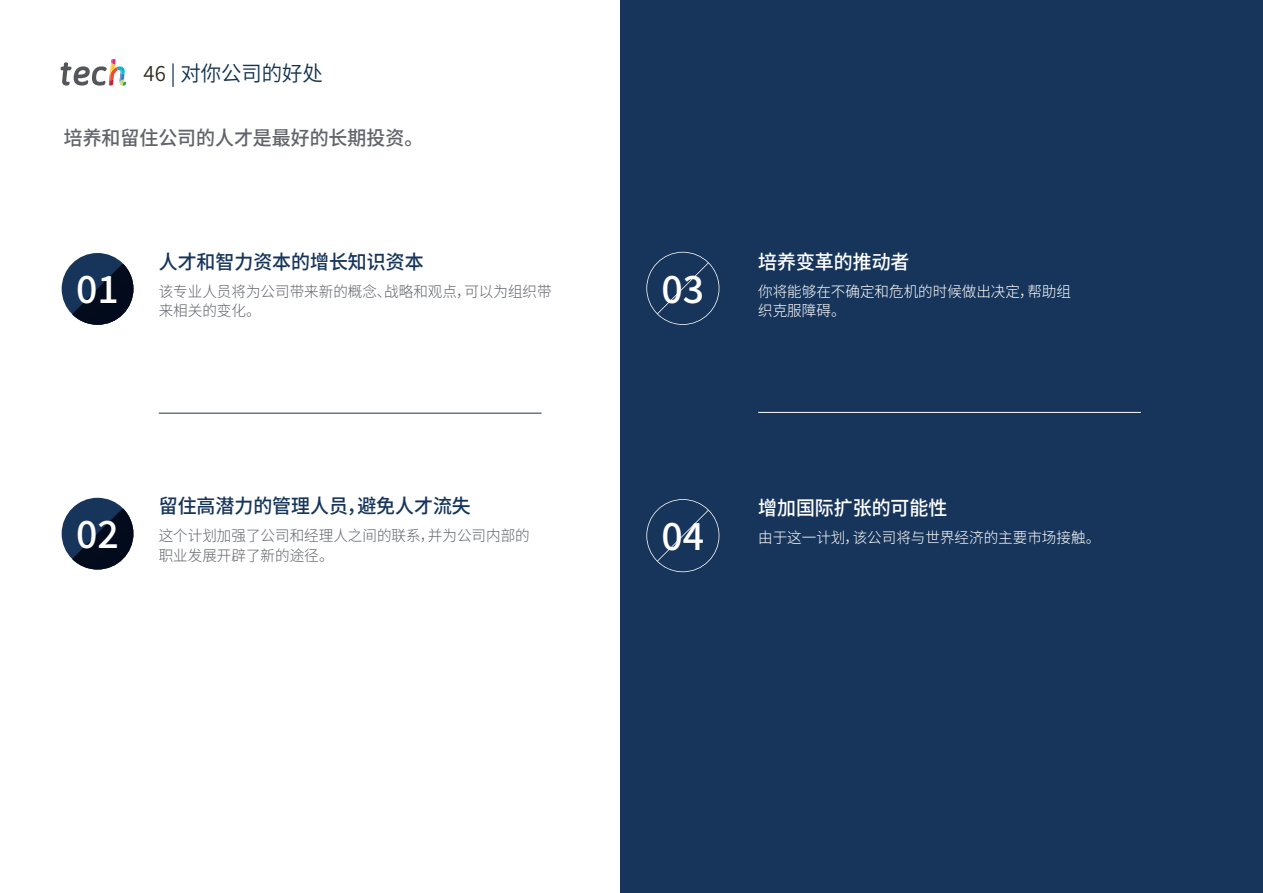
<style>
.page{position:relative;width:1263px;height:893px;background:#fff}
.page>*{position:absolute;margin:0;border:0;box-sizing:border-box;transform-origin:0 0}
.t1{font:500 37.5px "Source Han Sans CN";color:#fff}
.t2{font:21px "Source Han Sans CN";color:#123352}
.t3{font:500 19.5px "Source Han Sans CN";color:#17355b}
.t4{font:500 19.5px "Source Han Sans CN";color:#61646a}
.t5{font:500 19.5px "Source Han Sans CN";color:#fff}
.t6{font:300 15px/19.5px "Source Han Sans CN";color:#61646a}
.t7{font:300 15px/19.5px "Source Han Sans CN";color:#fff}
.s1{color:#312e20}
</style>
<div class="page">
<div style="left:621px;top:0;width:642px;height:893px;background:#17355b"></div>
<hr style="left:159px;top:413px;width:382px;height:1px;background:#17355b">
<hr style="left:758px;top:412px;width:383px;height:1px;background:#fff">
<svg style="left:646px;top:499px;width:73px;height:73px"></svg>
<svg style="left:646px;top:252px;width:73px;height:73px"></svg>
<div style="left:62px;top:253px;width:71px;height:72px;background:#17355b;border-radius:50%"></div>
<div style="left:62px;top:498px;width:71px;height:72px;background:#17355b;border-radius:50%"></div>
<svg style="left:72px;top:264px;width:61px;height:61px"></svg>
<svg style="left:72px;top:508px;width:61px;height:62px"></svg>
<svg style="left:61px;top:59px;width:65px;height:27px"></svg>
<h2 class="t2" style="left:144px;top:61px;width:181px"><span class="s1">46</span> | 对你公司的好处</h2>
<h3 class="t4" style="left:64px;top:127px;width:361px">培养和留住公司的人才是最好的长期投资。</h3>
<h3 class="t3" style="left:159px;top:250px;width:266px">人才和智力资本的增长知识资本</h3>
<p class="t6" style="left:159px;top:282px;width:394px">该专业人员将为公司带来新的概念、战略和观点，可以为组织带来相关的变化。</p>
<h1 class="t1" style="left:76px;top:269px;width:44px">01</h1>
<h1 class="t1" style="left:661px;top:268px;width:44px">03</h1>
<h3 class="t5" style="left:758px;top:250px;width:153px">培养变革的推动者</h3>
<p class="t7" style="left:758px;top:282px;width:314px">你将能够在不确定和危机的时候做出决定，帮助组织克服障碍。</p>
<h1 class="t1" style="left:76px;top:513px;width:44px">02</h1>
<h3 class="t3" style="left:159px;top:495px;width:314px">留住高潜力的管理人员，避免人才流失</h3>
<p class="t6" style="left:159px;top:526px;width:373px">这个计划加强了公司和经理人之间的联系，并为公司内部的职业发展开辟了新的途径。</p>
<h1 class="t1" style="left:661px;top:515px;width:44px">04</h1>
<h3 class="t5" style="left:758px;top:496px;width:191px">增加国际扩张的可能性</h3>
<p class="t7" style="left:758px;top:528px;width:344px">由于这一计划，该公司将与世界经济的主要市场接触。</p>
</div>
